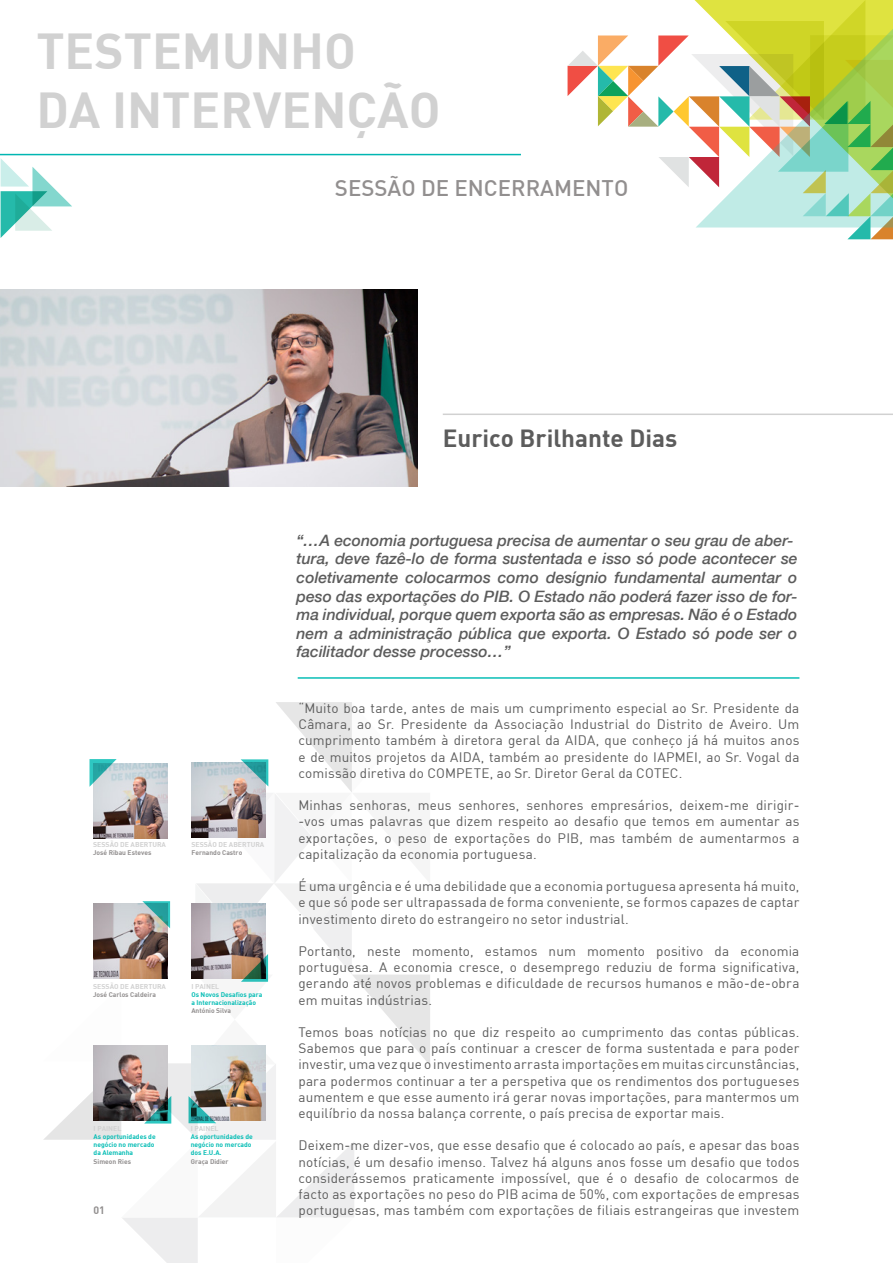
<style>
.page{position:relative;width:893px;height:1263px;background:#fff}
.page>*{position:absolute;margin:0;border:0;box-sizing:border-box;transform-origin:0 0}
.t1{font:700 49.5px/59.4px "DIN";color:#d1d1d1}
.t2{font:700 24.3px "DIN";color:#5c5c5c}
.t3{font:500 22.2px "DIN";color:#928f8f}
.t4{font:italic 500 15.75px/18.6px "Helvetica Neue";color:#5c5c5c}
.t5{font:13.5px/16.2px "DIN";letter-spacing:.01em;color:#5c5c5c;text-align:justify}
.t6{font:700 10.65px "DIN";color:#928f8f}
.t7{font:700 6.9px "DIN";color:#d1d1d1}
.t8{font:700 6.75px/7.9px "DIN";color:#09beb6}
.t9{font:700 6.75px "DIN";color:#928f8f}
</style>
<div class="page">
<hr style="left:0;top:154px;width:521px;height:1px;background:#00b6b2">
<svg style="left:1px;top:159px;width:71px;height:79px"></svg>
<svg style="left:568px;top:0;width:325px;height:239px"></svg>
<hr style="left:443px;top:414px;width:450px;height:1px;background:#d1d1d1">
<hr style="left:298px;top:677px;width:501px;height:2px;background:#09beb6">
<img style="left:0;top:290px;width:417px;height:196px">
<svg style="left:43px;top:702px;width:387px;height:561px"></svg>
<h1 class="t1" style="left:36px;top:19px;width:406px">testemunho<br>da intervenção</h1>
<h3 class="t3" style="left:335px;top:174px;width:295px">SESSÃO DE ENCERRAMENTO</h3>
<h2 class="t2" style="left:443px;top:423px;width:236px">Eurico Brilhante Dias</h2>
<p class="t4" style="left:297px;top:530px;width:502px">“…A economia portuguesa precisa de aumentar o seu grau de aber&shy;tura, deve fazê-lo de forma sustentada e isso só pode acontecer se coletivamente colocarmos como desígnio fundamental aumentar o peso das exportações do PIB. O Estado não poderá fazer isso de for&shy;ma individual, porque quem exporta são as empresas. Não é o Estado nem a administração pública que exporta. O Estado só pode ser o facilitador desse processo…”</p>
<p class="t7" style="left:93px;top:840px;width:74px">SESSÃO de ABERTURA</p>
<p class="t9" style="left:93px;top:848px;width:60px">José Ribau Esteves</p>
<p class="t7" style="left:191px;top:840px;width:74px">SESSÃO de ABERTURA</p>
<p class="t9" style="left:191px;top:848px;width:52px">Fernando Castro</p>
<p class="t7" style="left:93px;top:982px;width:74px">SESSÃO de ABERTURA</p>
<p class="t9" style="left:93px;top:990px;width:64px">José Carlos Caldeira</p>
<p class="t7" style="left:191px;top:982px;width:29px">i painel</p>
<p class="t8" style="left:191px;top:990px;width:72px">Os N ovos Desafios para a I nternacionalização</p>
<p class="t9" style="left:191px;top:1006px;width:41px">António Silva</p>
<p class="t8" style="left:94px;top:1132px;width:64px">As oportunidades de negócio no mercado da Alemanha</p>
<p class="t9" style="left:94px;top:1157px;width:39px">Simeon Ries</p>
<p class="t6" style="left:93px;top:1204px;width:13px">01</p>
<p class="t7" style="left:191px;top:1124px;width:29px">i painel</p>
<p class="t9" style="left:191px;top:1157px;width:39px">Graça Didier</p>
<p class="t8" style="left:191px;top:1132px;width:64px">As oportunidades de negócio no mercado dos E.U.A.</p>
<p class="t5" style="left:298px;top:700px;width:502px">“Muito boa tarde, antes de mais um cumprimento especial ao Sr. Presidente da Câmara, ao Sr. Presidente da Associação Industrial do Distrito de Aveiro. Um cumprimento também à diretora geral da AIDA, que conheço já há muitos anos e de muitos projetos da AIDA, também ao presidente do IAPMEI, ao Sr. Vogal da comissão diretiva do COMPETE, ao Sr. Diretor Geral da COTEC.</p>
<p class="t5" style="left:298px;top:797px;width:502px">Minhas senhoras, meus senhores, senhores empresários, deixem-me dirigir--vos umas palavras que dizem respeito ao desafio que temos em aumentar as exportações, o peso de exportações do PIB, mas também de aumentarmos a capitalização da economia portuguesa.</p>
<p class="t5" style="left:298px;top:878px;width:502px">É uma urgência e é uma debilidade que a economia portuguesa apresenta há muito, e que só pode ser ultrapassada de forma conveniente, se formos capazes de captar investimento direto do estrangeiro no setor industrial.</p>
<p class="t5" style="left:298px;top:943px;width:502px">Portanto, neste momento, estamos num momento positivo da economia portuguesa. A economia cresce, o desemprego reduziu de forma significativa, gerando até novos problemas e dificuldade de recursos humanos e mão-de-obra em muitas indústrias.</p>
<p class="t5" style="left:298px;top:1024px;width:502px">Temos boas notícias no que diz respeito ao cumprimento das contas públicas.<br>Sabemos que para o país continuar a crescer de forma sustentada e para poder investir, uma vez que o investimento arrasta importações em muitas circunstâncias, para podermos continuar a ter a perspetiva que os rendimentos dos portugueses aumentem e que esse aumento irá gerar novas importações, para mantermos um equilíbrio da nossa balança corrente, o país precisa de exportar mais.</p>
<p class="t5" style="left:298px;top:1137px;width:502px">Deixem-me dizer-vos, que esse desafio que é colocado ao país, e apesar das boas notícias, é um desafio imenso. Talvez há alguns anos fosse um desafio que todos considerássemos praticamente impossível, que é o desafio de colocarmos de facto as exportações no peso do PIB acima de 50%, com exportações de empresas portuguesas, mas também com exportações de filiais estrangeiras que investem</p>
</div>
